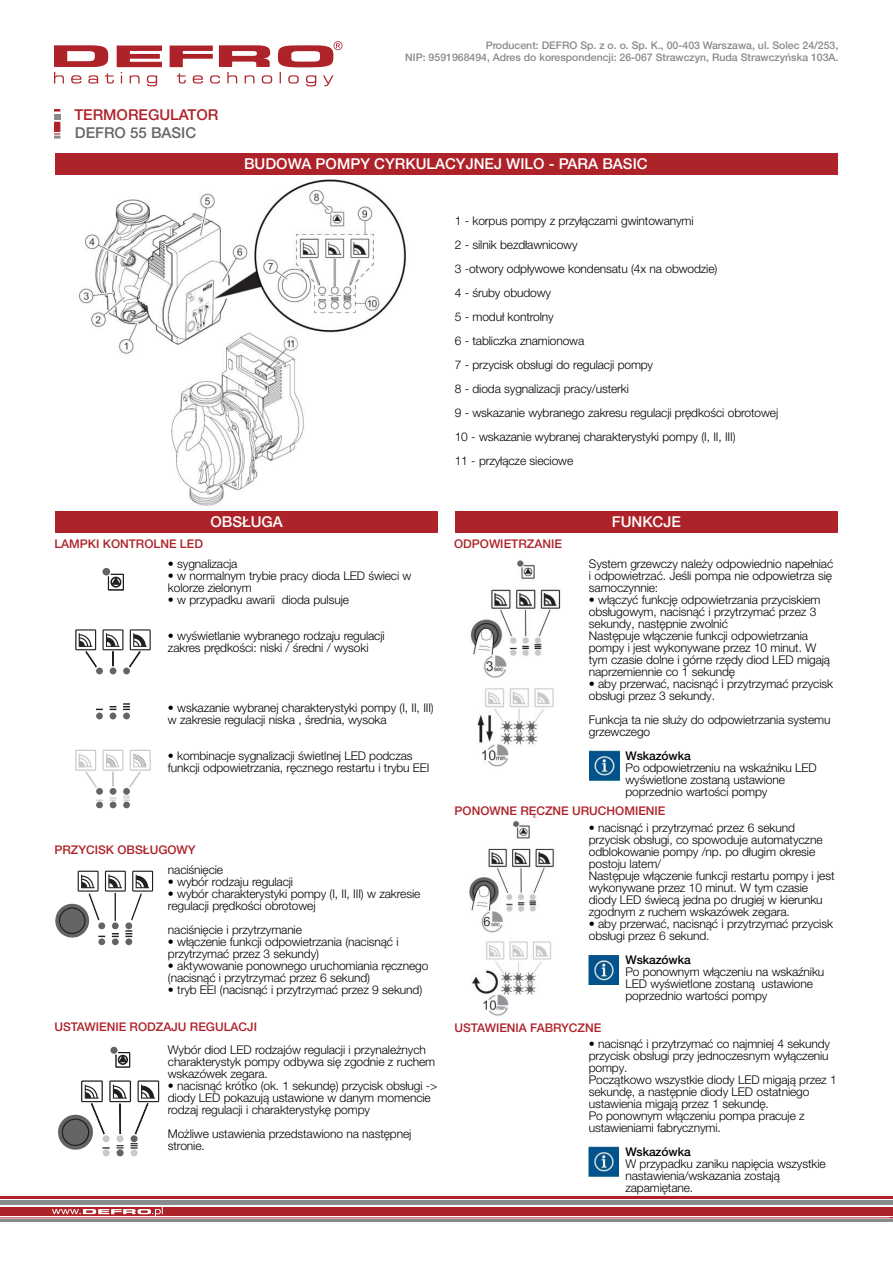
<style>
.page{position:relative;width:893px;height:1263px;background:#fff}
.page>*{position:absolute;margin:0;border:0;box-sizing:border-box;transform-origin:0 0}
.t1{font:500 15px "Helvetica Neue LT Pro";color:#fff}
.t2{font:500 15px "Helvetica Neue LT Pro";color:#ae2229}
.t3{font:500 15px "Helvetica Neue LT Pro";color:#676767}
.t4{font:300 12px/12px "Helvetica Neue LT Pro";letter-spacing:-.01em;color:#000}
.t5{font:500 12px "Helvetica Neue LT Pro";color:#ae2229}
.t6{font:500 12px "Helvetica Neue LT Pro";letter-spacing:-.01em;color:#000}
.t7{font:500 10.5px/12.3px "Helvetica Neue LT Pro";color:#868a8b;text-align:right}
</style>
<div class="page">
<img style="left:469px;top:820px;width:85px;height:196px">
<img style="left:471px;top:560px;width:90px;height:207px">
<svg style="left:54px;top:41px;width:288px;height:45px"></svg>
<div style="left:54px;top:122px;width:6px;height:10px;background:#ae2229"></div>
<svg style="left:54px;top:133px;width:6px;height:6px"></svg>
<svg style="left:54px;top:109px;width:6px;height:10px"></svg>
<hr style="left:0;top:1217px;width:893px;height:1px;background:#ae2229">
<div style="left:0;top:1207px;width:893px;height:9px;background:#ae2229"></div>
<hr style="left:0;top:1219px;width:893px;height:3px;background:#888b8c">
<div style="left:0;top:1200px;width:893px;height:5px;background:#888b8c"></div>
<svg style="left:52px;top:1207px;width:111px;height:9px"></svg>
<hr style="left:0;top:1196px;width:893px;height:2px;background:#ae2229">
<div style="left:55px;top:153px;width:783px;height:21px;background:#ae2229"></div>
<div style="left:55px;top:511px;width:383px;height:21px;background:#ae2229"></div>
<div style="left:455px;top:511px;width:383px;height:21px;background:#ae2229"></div>
<img style="left:79px;top:179px;width:327px;height:175px">
<img style="left:162px;top:331px;width:154px;height:175px">
<div style="left:102px;top:568px;width:8px;height:7px;background:#646466;border-radius:50%"></div>
<svg style="left:108px;top:574px;width:16px;height:16px"></svg>
<div style="left:123px;top:667px;width:7px;height:7px;background:#646466;border-radius:50%"></div>
<div style="left:110px;top:667px;width:6px;height:7px;background:#646466;border-radius:50%"></div>
<div style="left:96px;top:667px;width:7px;height:7px;background:#646466;border-radius:50%"></div>
<svg style="left:129px;top:629px;width:22px;height:38px"></svg>
<svg style="left:75px;top:629px;width:48px;height:38px"></svg>
<div style="left:123px;top:712px;width:7px;height:7px;background:#646466;border-radius:50%"></div>
<div style="left:110px;top:712px;width:6px;height:7px;background:#646466;border-radius:50%"></div>
<div style="left:96px;top:712px;width:7px;height:7px;background:#646466;border-radius:50%"></div>
<svg style="left:110px;top:706px;width:6px;height:4px"></svg>
<svg style="left:123px;top:703px;width:7px;height:7px"></svg>
<div style="left:123px;top:801px;width:7px;height:7px;background:#646466;border-radius:50%"></div>
<div style="left:110px;top:801px;width:6px;height:7px;background:#646466;border-radius:50%"></div>
<div style="left:96px;top:801px;width:7px;height:7px;background:#646466;border-radius:50%"></div>
<svg style="left:110px;top:797px;width:6px;height:4px"></svg>
<svg style="left:123px;top:795px;width:7px;height:6px"></svg>
<div style="left:123px;top:788px;width:7px;height:7px;background:#646466;border-radius:50%"></div>
<div style="left:110px;top:788px;width:6px;height:7px;background:#646466;border-radius:50%"></div>
<div style="left:96px;top:788px;width:7px;height:7px;background:#646466;border-radius:50%"></div>
<svg style="left:129px;top:750px;width:22px;height:38px"></svg>
<svg style="left:75px;top:750px;width:48px;height:38px"></svg>
<div style="left:125px;top:938px;width:7px;height:7px;background:#646466;border-radius:50%"></div>
<div style="left:112px;top:938px;width:7px;height:7px;background:#646466;border-radius:50%"></div>
<div style="left:98px;top:938px;width:7px;height:7px;background:#646466;border-radius:50%"></div>
<svg style="left:55px;top:871px;width:98px;height:69px"></svg>
<div style="left:131px;top:1149px;width:7px;height:7px;background:#c8c9cb;border-radius:50%"></div>
<div style="left:117px;top:1149px;width:7px;height:7px;background:#646466;border-radius:50%"></div>
<div style="left:103px;top:1149px;width:7px;height:7px;background:#c8c9cb;border-radius:50%"></div>
<div style="left:110px;top:1047px;width:8px;height:7px;background:#646466;border-radius:50%"></div>
<svg style="left:115px;top:1052px;width:15px;height:15px"></svg>
<svg style="left:58px;top:1080px;width:101px;height:72px"></svg>
<img style="left:589px;top:751px;width:30px;height:29px">
<img style="left:589px;top:955px;width:30px;height:30px">
<img style="left:589px;top:1147px;width:29px;height:29px">
<p class="t2" style="left:74px;top:109px;width:145px">TERMOREGULATOR</p>
<p class="t3" style="left:75px;top:127px;width:123px">DEFRO 55 BASIC</p>
<p class="t7" style="left:405px;top:40px;width:435px">Producent: DEFRO Sp. z o. o. Sp. K., 00-403 Warszawa, ul. Solec 24/253,<br>NIP: 9591968494, Adres do korespondencji: 26-067 Strawczyn, Ruda Strawczyńska 103A.</p>
<p class="t1" style="left:244px;top:158px;width:405px">BUDOWA POMPY CYRKULACYJNEJ WILO - PARA BASIC</p>
<p class="t4" style="left:455px;top:210px;width:325px;line-height:24px">1 - korpus pompy z przyłączami gwintowanymi<br>2 - silnik bezdławnicowy<br>3 -otwory odpływowe kondensatu (4x na obwodzie)<br>4 - śruby obudowy<br>5 - moduł kontrolny<br>6 - tabliczka znamionowa<br>7 - przycisk obsługi do regulacji pompy<br>8 - dioda sygnalizacji pracy/usterki<br>9 - wskazanie wybranego zakresu regulacji prędkości obrotowej 10 - wskazanie wybranej charakterystyki pompy (I, II, III)<br>11 - przyłącze sieciowe</p>
<p class="t1" style="left:210px;top:516px;width:74px">OBSŁUGA</p>
<p class="t1" style="left:612px;top:516px;width:71px">FUNKCJE</p>
<p class="t5" style="left:54px;top:540px;width:150px">LAMPKI KONTROLNE LED</p>
<p class="t5" style="left:454px;top:540px;width:109px">ODPOWIETRZANIE</p>
<p class="t4" style="left:168px;top:559px;width:71px">• sygnalizacja</p>
<p class="t4" style="left:168px;top:571px;width:245px">• w normalnym trybie pracy dioda LED świeci w kolorze zielonym</p>
<p class="t4" style="left:168px;top:595px;width:183px">• w przypadku awarii dioda pulsuje</p>
<p class="t4" style="left:168px;top:631px;width:218px">• wyświetlanie wybranego rodzaju regulacji zakres prędkości: niski / średni / wysoki</p>
<p class="t4" style="left:168px;top:703px;width:267px">• wskazanie wybranej charakterystyki pompy (I, II, III) w zakresie regulacji niska , średnia, wysoka</p>
<p class="t4" style="left:168px;top:751px;width:263px">• kombinacje sygnalizacji świetlnej LED podczas funkcji odpowietrzania, ręcznego restartu i trybu EEI</p>
<p class="t5" style="left:54px;top:846px;width:143px">PRZYCISK OBSŁUGOWY</p>
<p class="t4" style="left:168px;top:865px;width:57px">naciśnięcie</p>
<p class="t4" style="left:168px;top:877px;width:127px">• wybór rodzaju regulacji</p>
<p class="t4" style="left:168px;top:889px;width:254px">• wybór charakterystyki pompy (I, II, III) w zakresie regulacji prędkości obrotowej</p>
<p class="t4" style="left:168px;top:925px;width:136px">naciśnięcie i przytrzymanie</p>
<p class="t4" style="left:168px;top:937px;width:232px">• włączenie funkcji odpowietrzania (nacisnąć i przytrzymać przez 3 sekundy)</p>
<p class="t4" style="left:168px;top:961px;width:262px">• aktywowanie ponownego uruchomiania ręcznego (nacisnąć i przytrzymać przez 6 sekund)</p>
<p class="t4" style="left:168px;top:985px;width:256px">• tryb EEI (nacisnąć i przytrzymać przez 9 sekund)</p>
<p class="t5" style="left:54px;top:1022px;width:204px">USTAWIENIE RODZAJU REGULACJI</p>
<p class="t4" style="left:168px;top:1045px;width:269px">Wybór diod LED rodzajów regulacji i przynależnych charakterystyk pompy odbywa się zgodnie z ruchem wskazówek zegara.</p>
<p class="t4" style="left:168px;top:1081px;width:271px">• nacisnąć krótko (ok. 1 sekundę) przycisk obsługi -&gt; diody LED pokazują ustawione w danym momencie rodzaj regulacji i charakterystykę pompy</p>
<p class="t4" style="left:168px;top:1129px;width:245px">Możliwe ustawienia przedstawiono na następnej stronie.</p>
<p class="t4" style="left:589px;top:559px;width:246px;text-align:justify">System grzewczy należy odpowiednio napełniać i odpowietrzać. Jeśli pompa nie odpowietrza się samoczynnie:</p>
<p class="t4" style="left:589px;top:595px;width:243px">• włączyć funkcję odpowietrzania przyciskiem obsługowym, nacisnąć i przytrzymać przez 3 sekundy, następnie zwolnić<br>Następuje włączenie funkcji odpowietrzania pompy i jest wykonywane przez 10 minut. W tym czasie dolne i górne rzędy diod LED migają naprzemiennie co 1 sekundę</p>
<p class="t4" style="left:589px;top:679px;width:246px">• aby przerwać, nacisnąć i przytrzymać przycisk obsługi przez 3 sekundy.</p>
<p class="t4" style="left:589px;top:715px;width:243px">Funkcja ta nie służy do odpowietrzania systemu grzewczego</p>
<p class="t6" style="left:626px;top:751px;width:67px">Wskazówka</p>
<p class="t4" style="left:625px;top:763px;width:193px">Po odpowietrzeniu na wskaźniku LED wyświetlone zostaną ustawione poprzednio wartości pompy</p>
<p class="t4" style="left:589px;top:823px;width:247px">• nacisnąć i przytrzymać przez 6 sekund przycisk obsługi, co spowoduje automatyczne odblokowanie pompy /np. po długim okresie postoju latem/<br>Następuje włączenie funkcji restartu pompy i jest wykonywane przez 10 minut. W tym czasie diody LED świecą jedna po drugiej w kierunku zgodnym z ruchem wskazówek zegara.</p>
<p class="t4" style="left:589px;top:919px;width:246px">• aby przerwać, nacisnąć i przytrzymać przycisk obsługi przez 6 sekund.</p>
<p class="t6" style="left:625px;top:955px;width:67px">Wskazówka</p>
<p class="t4" style="left:625px;top:967px;width:200px">Po ponownym włączeniu na wskaźniku<br>LED wyświetlone zostaną ustawione poprzednio wartości pompy</p>
<p class="t4" style="left:589px;top:1039px;width:250px">• nacisnąć i przytrzymać co najmniej 4 sekundy przycisk obsługi przy jednoczesnym wyłączeniu pompy.<br>Początkowo wszystkie diody LED migają przez 1 sekundę, a następnie diody LED ostatniego ustawienia migają przez 1 sekundę.<br>Po ponownym włączeniu pompa pracuje z ustawieniami fabrycznymi.</p>
<p class="t6" style="left:625px;top:1147px;width:67px">Wskazówka</p>
<p class="t4" style="left:625px;top:1159px;width:202px">W przypadku zaniku napięcia wszystkie nastawienia/wskazania zostają zapamiętane.</p>
<p class="t5" style="left:455px;top:806px;width:212px">PONOWNE RĘCZNE URUCHOMIENIE</p>
<p class="t5" style="left:455px;top:1023px;width:148px">USTAWIENIA FABRYCZNE</p>
</div>
